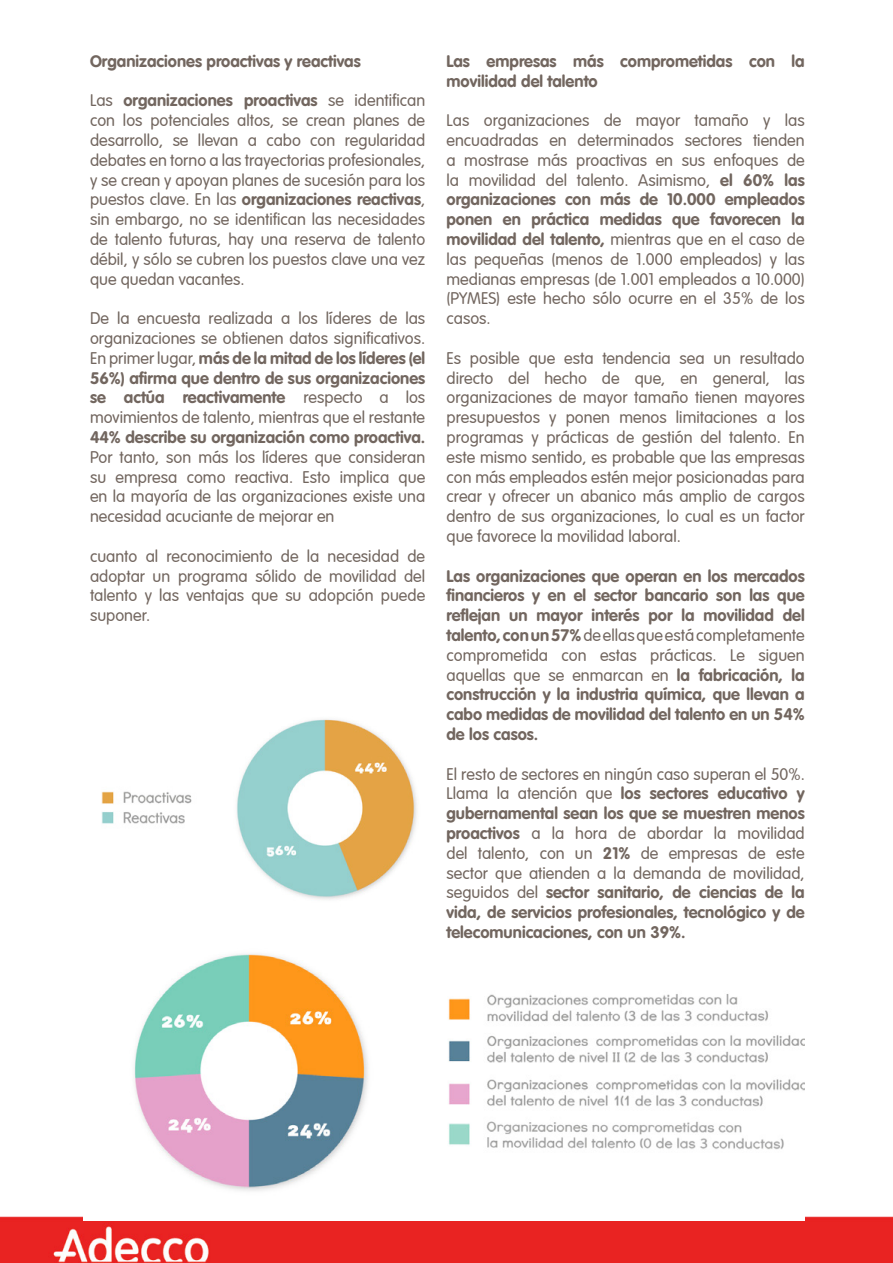
<style>
.page{position:relative;width:893px;height:1263px;background:#fff}
.page>*{position:absolute;margin:0;border:0;box-sizing:border-box;transform-origin:0 0}
.t1{font:300 16.5px/19.8px "VAG Rounded LT";color:#72665f;text-align:justify}
.t2{font:700 16.5px/19.8px "VAG Rounded";color:#72665f;text-align:justify}
.t3{font:700 16.5px/19.8px "VAG Rounded LT";color:#72665f}
.s1{font-family:"VAG Rounded LT";font-weight:300}
.s2{font-family:"VAG Rounded";font-weight:700}
</style>
<div class="page">
<img style="left:0;top:1216px;width:893px;height:47px">
<img style="left:101px;top:719px;width:317px;height:181px">
<img style="left:83px;top:954px;width:722px;height:266px">
<p class="t3" style="left:90px;top:52px;width:272px">Organizaciones proactivas y reactivas</p>
<p class="t2" style="left:90px;top:90px;width:337px"><span class="s1">Las</span> organizaciones proactivas <span class="s1">se identifican</span></p>
<p class="t1" style="left:90px;top:111px;width:337px">con los potenciales altos, se crean planes de desarrollo, se llevan a cabo con regularidad debates en torno a las trayectorias profesionales, y se crean y apoyan planes de sucesión para los</p>
<p class="t2" style="left:90px;top:189px;width:337px"><span class="s1">puestos clave. En las</span> organizaciones reactivas<span class="s1">,</span></p>
<p class="t1" style="left:90px;top:210px;width:337px">sin embargo, no se identifican las necesidades de talento futuras, hay una reserva de talento débil, y sólo se cubren los puestos clave una vez que quedan vacantes.</p>
<p class="t1" style="left:90px;top:309px;width:337px">De la encuesta realizada a los líderes de las organizaciones se obtienen datos significativos.</p>
<p class="t2" style="left:90px;top:348px;width:337px"><span class="s1">En primer lugar,</span> más de la mitad de los líderes (el 56%) afirma que dentro de sus organizaciones se actúa reactivamente <span class="s1">respecto a los</span></p>
<p class="t1" style="left:90px;top:408px;width:337px">movimientos de talento, mientras que el restante</p>
<p class="t2" style="left:90px;top:427px;width:337px">44% describe su organización como proactiva.</p>
<p class="t1" style="left:90px;top:448px;width:337px">Por tanto, son más los líderes que consideran su empresa como reactiva. Esto implica que en la mayoría de las organizaciones existe una necesidad acuciante de mejorar en</p>
<p class="t1" style="left:90px;top:547px;width:337px">cuanto al reconocimiento de la necesidad de adoptar un programa sólido de movilidad del talento y las ventajas que su adopción puede suponer.</p>
<p class="t3" style="left:446px;top:52px;width:360px">Las empresas más comprometidas con la movilidad del talento</p>
<p class="t1" style="left:446px;top:111px;width:360px">Las organizaciones de mayor tamaño y las encuadradas en determinados sectores tienden a mostrase más proactivas en sus enfoques de la movilidad del talento. Asimismo, <span class="s2">el 60% las</span></p>
<p class="t2" style="left:446px;top:189px;width:360px">organizaciones con más de 10.000 empleados ponen en práctica medidas que favorecen la</p>
<p class="t1" style="left:446px;top:230px;width:360px"><span class="s2">movilidad del talento,</span> mientras que en el caso de las pequeñas (menos de 1.000 empleados) y las medianas empresas (de 1.001 empleados a 10.000) (PYMES) este hecho sólo ocurre en el 35% de los casos.</p>
<p class="t1" style="left:446px;top:349px;width:360px">Es posible que esta tendencia sea un resultado directo del hecho de que, en general, las organizaciones de mayor tamaño tienen mayores presupuestos y ponen menos limitaciones a los programas y prácticas de gestión del talento. En este mismo sentido, es probable que las empresas con más empleados estén mejor posicionadas para crear y ofrecer un abanico más amplio de cargos dentro de sus organizaciones, lo cual es un factor que favorece la movilidad laboral.</p>
<p class="t2" style="left:446px;top:566px;width:360px">Las organizaciones que operan en los mercados financieros y en el sector bancario son las que reflejan un mayor interés por la movilidad del</p>
<p class="t1" style="left:446px;top:626px;width:360px"><span class="s2">talento, con un 57%</span> de ellas que está completamente comprometida con estas prácticas. Le siguen aquellas que se enmarcan en <span class="s2">la fabricación, la</span></p>
<p class="t2" style="left:446px;top:684px;width:360px">construcción y la industria química, que llevan a cabo medidas de movilidad del talento en un 54% de los casos.</p>
<p class="t1" style="left:446px;top:764px;width:360px">El resto de sectores en ningún caso superan el 50%.</p>
<p class="t2" style="left:446px;top:783px;width:360px"><span class="s1">Llama la atención que</span> los sectores educativo y gubernamental sean los que se muestren menos</p>
<p class="t1" style="left:446px;top:824px;width:360px"><span class="s2">proactivos</span> a la hora de abordar la movilidad del talento, con un <span class="s2">21%</span> de empresas de este sector que atienden a la demanda de movilidad,</p>
<p class="t2" style="left:446px;top:882px;width:360px"><span class="s1">seguidos del</span> sector sanitario, de ciencias de la vida, de servicios profesionales, tecnológico y de telecomunicaciones, con un 39%.</p>
</div>
